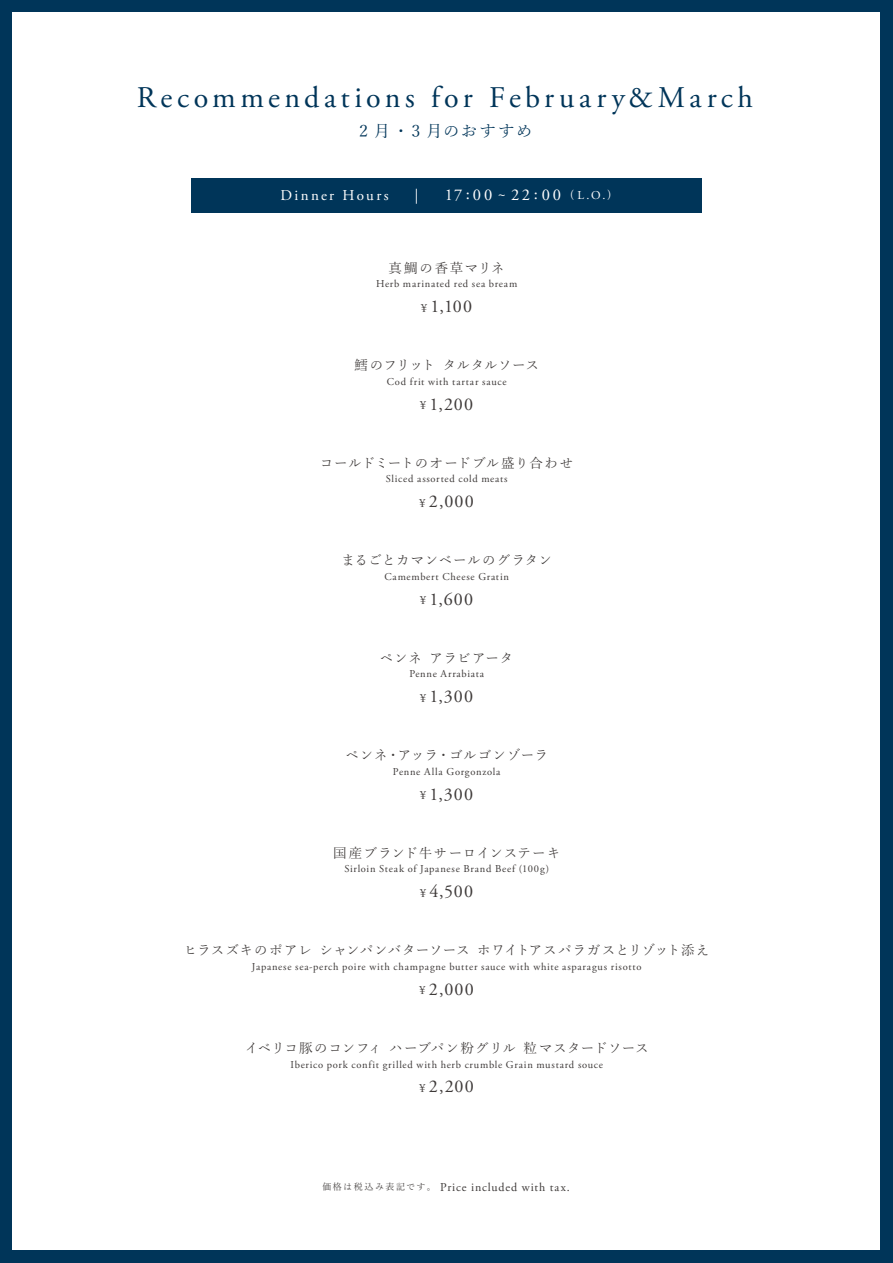
<style>
.page{position:relative;width:893px;height:1263px;background:#003559}
.page>*{position:absolute;margin:0;border:0;box-sizing:border-box;transform-origin:0 0}
.t1{font:30px "Adobe Garamond Pro";letter-spacing:.15em;color:#003559}
.t2{font:18px "Adobe Garamond Pro";letter-spacing:.065em;color:#3e3a39}
.t3{font:16.5px "Yu Min Pr 6 N";letter-spacing:.08em;color:#003559}
.t4{font:16.5px "Adobe Garamond Pro";color:#fff}
.t5{font:15px "Adobe Garamond Pro";letter-spacing:.15em;color:#fff}
.t6{font:13.5px "Yu Min Pr 6 N";letter-spacing:.04em;color:#3e3a39}
.t7{font:13.5px "Yu Min Pr 6 N";letter-spacing:.06em;color:#3e3a39}
.t8{font:13.5px "Yu Min Pr 6 N";letter-spacing:.005em;color:#3e3a39}
.t9{font:13.5px "Yu Min Pr 6 N";letter-spacing:.12em;color:#3e3a39}
.t10{font:12px "Adobe Garamond Pro";letter-spacing:.08em;color:#3e3a39}
.t11{font:12px "Adobe Garamond Pro";color:#fff}
.t12{font:10.5px "Adobe Garamond Pro";letter-spacing:.07em;color:#3e3a39}
.s1{font-size:16.5px}
.s2{font-size:12.6px}
.s3{font-family:"Yu Min Pr 6 N";font-size:9px}
</style>
<div class="page">
<div style="left:13px;top:13px;width:867px;height:1237px;background:#fff"></div>
<div style="left:191px;top:179px;width:511px;height:34px;background:#003559"></div>
<h1 class="t1" style="left:137px;top:80px;width:618px">Recommendations for February&amp;March</h1>
<h3 class="t3" style="left:359px;top:115px;width:175px">2 月・3 月のおすすめ</h3>
<h3 class="t5" style="left:280px;top:186px;width:110px">Dinner Hours</h3>
<h3 class="t5" style="left:415px;top:186px;width:5px">|</h3>
<h3 class="t4" style="left:445px;top:185px;width:49px">17:00</h3>
<p class="t11" style="left:511px;top:188px;width:102px"><span class="s1">22:00</span> ( L.O.)</p>
<p class="t9" style="left:389px;top:255px;width:118px">真鯛の香草マリネ</p>
<p class="t12" style="left:376px;top:278px;width:143px">Herb marinated red sea bream</p>
<h2 class="t2" style="left:421px;top:296px;width:53px"><span class="s2">¥</span> 1,100</h2>
<p class="t8" style="left:355px;top:353px;width:186px">鱈のフリットタルタルソース</p>
<p class="t12" style="left:387px;top:375px;width:121px">Cod frit with tartar sauce</p>
<h2 class="t2" style="left:420px;top:393px;width:55px"><span class="s2">¥</span> 1,200</h2>
<p class="t6" style="left:320px;top:450px;width:255px">コールドミートのオードブル盛り合わせ</p>
<p class="t12" style="left:386px;top:473px;width:123px">Sliced assorted cold meats</p>
<h2 class="t2" style="left:419px;top:491px;width:56px"><span class="s2">¥</span> 2,000</h2>
<p class="t6" style="left:341px;top:548px;width:212px">まるごとカマンベールのグラタン</p>
<p class="t12" style="left:384px;top:570px;width:126px">Camembert Cheese Gratin</p>
<h2 class="t2" style="left:420px;top:588px;width:55px"><span class="s2">¥</span> 1,600</h2>
<p class="t7" style="left:380px;top:645px;width:135px">ペンネアラビアータ</p>
<p class="t12" style="left:409px;top:668px;width:76px">Penne Arrabiata</p>
<h2 class="t2" style="left:420px;top:686px;width:55px"><span class="s2">¥</span> 1,300</h2>
<p class="t6" style="left:345px;top:743px;width:204px">ペンネ・アッラ・ゴルゴンゾーラ</p>
<p class="t12" style="left:393px;top:765px;width:109px">Penne Alla Gorgonzola</p>
<h2 class="t2" style="left:420px;top:783px;width:55px"><span class="s2">¥</span> 1,300</h2>
<p class="t7" style="left:333px;top:840px;width:229px">国産ブランド牛サーロインステーキ</p>
<p class="t12" style="left:344px;top:863px;width:206px">Sirloin Steak of Japanese Brand Beef (100g)</p>
<h2 class="t2" style="left:420px;top:881px;width:55px"><span class="s2">¥</span> 4,500</h2>
<p class="t6" style="left:184px;top:938px;width:527px">ヒラスズキのポアレシャンパンバターソースホワイトアスパラガスとリゾット添え</p>
<p class="t12" style="left:252px;top:960px;width:391px">Japanese sea-perch poire with champagne butter sauce with white asparagus risotto</p>
<h2 class="t2" style="left:419px;top:978px;width:56px"><span class="s2">¥</span> 2,000</h2>
<p class="t6" style="left:245px;top:1035px;width:405px">イベリコ豚のコンフィハーブパン粉グリル粒マスタードソース</p>
<p class="t12" style="left:290px;top:1058px;width:314px">Iberico pork confit grilled with herb crumble Grain mustard souce</p>
<h2 class="t2" style="left:419px;top:1076px;width:56px"><span class="s2">¥</span> 2,200</h2>
<p class="t10" style="left:322px;top:1180px;width:249px"><span class="s3">価格は税込み表記です。</span> Price included with tax.</p>
</div>
